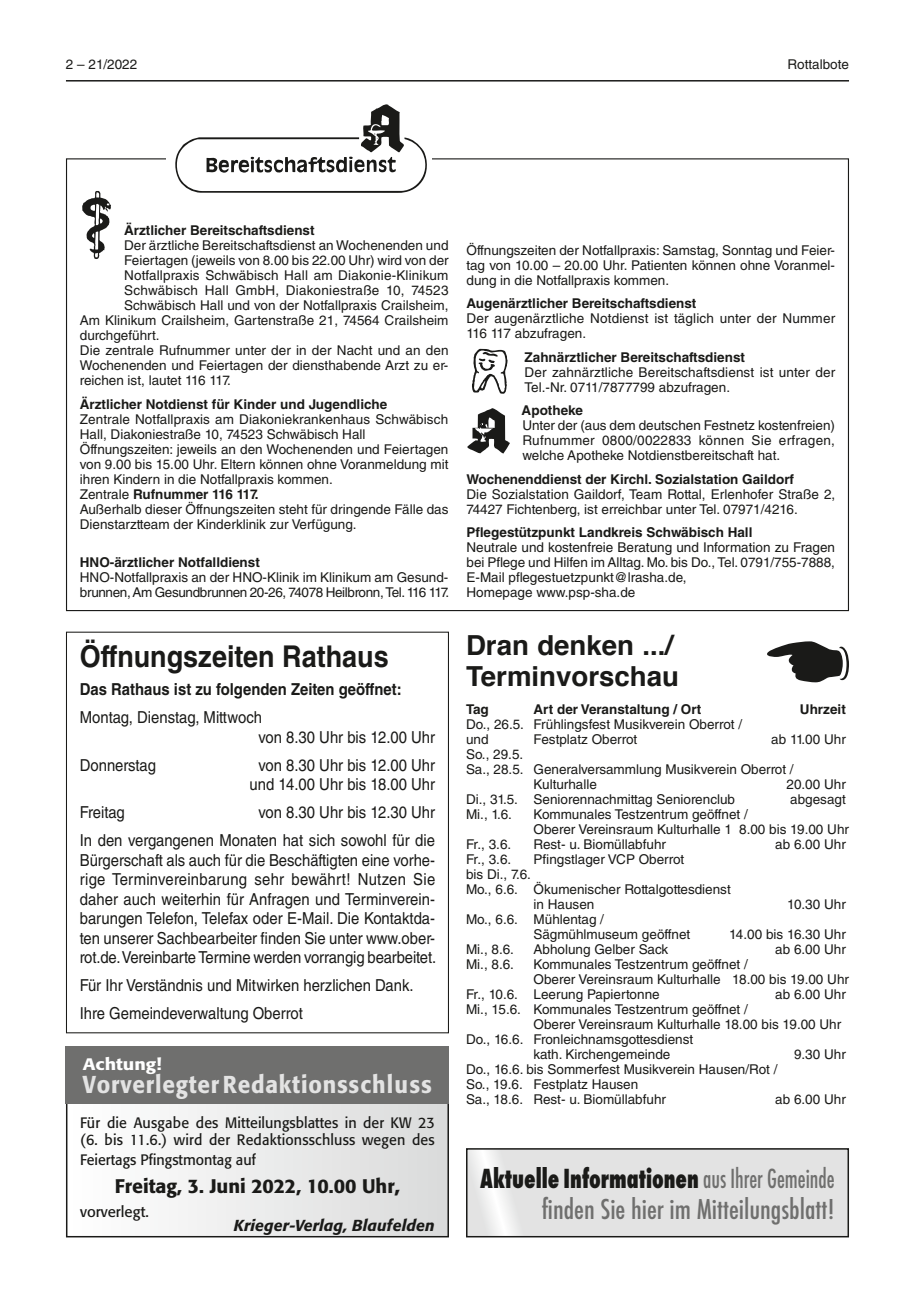
<style>
.page{position:relative;width:915px;height:1297px;background:#fff}
.page>*{position:absolute;margin:0;border:0;box-sizing:border-box;transform-origin:0 0}
.t1{font:500 condensed 30px "Futura T";color:#6f6f6e}
.t2{font:700 30px "Helvetica LT Std";color:#1a1a18;scale:.9 1}
.t3{font:800 condensed 28.8px "Futura T";color:#1a1a18;scale:.83 1}
.t4{font:700 27.6px/30.3px "Helvetica";color:#1a1a18}
.t5{font:500 24.15px "Formata";letter-spacing:.035em;color:#e3e3e3;scale:.93 1}
.t6{font:500 19.5px "Formata";color:#1a1a18}
.t7{font:16.5px/19.5px "Helvetica LT Std";color:#1a1a18;scale:.9 1}
.t8{font:700 16.5px "Helvetica LT Std";color:#1a1a18;scale:.9 1}
.t9{font:500 16.5px "Formata";color:#fff;scale:1.15 1}
.t10{font:italic 500 15.75px "Formata";letter-spacing:.01em;color:#1a1a18}
.t11{font:15px/17.2px "Formata";letter-spacing:.005em;color:#1a1a18;scale:.95 1}
.t12{font:15px "Formata";letter-spacing:.005em;color:#1a1a18}
.t13{font:13.5px/15px "Helvetica LT Std";color:#1a1a18}
.t14{font:700 13.5px "Helvetica LT Std";color:#1a1a18}
.s1{font-weight:700}
.s2{font-size:21px}
.s3{font-weight:500;color:#6f6f6e}
</style>
<div class="page">
<hr style="left:66px;top:80px;width:782px;height:2px;background:#1a1a18">
<svg style="left:767px;top:641px;width:81px;height:41px"></svg>
<svg style="left:82px;top:191px;width:29px;height:68px"></svg>
<svg style="left:472px;top:348px;width:35px;height:46px"></svg>
<svg style="left:467px;top:408px;width:42px;height:46px"></svg>
<svg style="left:175px;top:104px;width:252px;height:89px"></svg>
<div style="left:66px;top:632px;width:383px;height:401px;border:1px solid #1a1a18"></div>
<div style="left:466px;top:1149px;width:382px;height:88px;background:#e3e3e3"></div>
<div style="left:466px;top:1148px;width:382px;height:89px;border:2px solid #1a1a18"></div>
<div style="left:67px;top:1090px;width:381px;height:147px;background:linear-gradient(to right,#fff,#dadbdb)"></div>
<div style="left:66px;top:1089px;width:383px;height:148px;border:2px solid #1a1a18"></div>
<div style="left:66px;top:1046px;width:383px;height:57px;background:#6f6f6e"></div>
<p class="t13" style="left:66px;top:57px;width:73px">2 – 21/2022</p>
<p class="t13" style="left:787px;top:57px;width:63px">Rottalbote</p>
<p class="t14" style="left:124px;top:222px;width:192px">Ärztlicher Bereitschaftsdienst</p>
<p class="t13" style="left:124px;top:238px;width:326px">Der ärztliche Bereitschaftsdienst an Wochenenden und</p>
<p class="t13" style="left:124px;top:253px;width:326px">Feiertagen (jeweils von 8.00 bis 22.00 Uhr) wird von der</p>
<p class="t13" style="left:124px;top:268px;width:326px">Notfallpraxis Schwäbisch Hall am Diakonie-Klinikum</p>
<p class="t13" style="left:124px;top:283px;width:326px">Schwäbisch Hall GmbH, Diakoniestraße 10, 74523</p>
<p class="t13" style="left:124px;top:298px;width:326px">Schwäbisch Hall und von der Notfallpraxis Crailsheim,</p>
<p class="t13" style="left:80px;top:313px;width:370px">Am Klinikum Crailsheim, Gartenstraße 21, 74564 Crailsheim</p>
<p class="t13" style="left:80px;top:328px;width:81px">durchgeführt.</p>
<p class="t13" style="left:80px;top:343px;width:370px">Die zentrale Rufnummer unter der in der Nacht und an den</p>
<p class="t13" style="left:80px;top:358px;width:370px">Wochenenden und Feiertagen der diensthabende Arzt zu er-</p>
<p class="t13" style="left:80px;top:373px;width:153px">reichen ist, lautet 116 117.</p>
<p class="t14" style="left:80px;top:396px;width:309px">Ärztlicher Notdienst für Kinder und Jugendliche</p>
<p class="t13" style="left:80px;top:411px;width:370px">Zentrale Notfallpraxis am Diakoniekrankenhaus Schwäbisch Hall, Diakoniestraße 10, 74523 Schwäbisch Hall Öffnungszeiten: jeweils an den Wochenenden und Feiertagen von 9.00 bis 15.00 Uhr. Eltern können ohne Voranmeldung mit ihren Kindern in die Notfallpraxis kommen.<br>Zentrale <span class="s1">Rufnummer 116 117.<br></span>Außerhalb dieser Öffnungszeiten steht für dringende Fälle das Dienstarztteam der Kinderklinik zur Verfügung.</p>
<p class="t14" style="left:80px;top:554px;width:181px">HNO-ärztlicher Notfalldienst</p>
<p class="t13" style="left:80px;top:570px;width:371px">HNO-Notfallpraxis an der HNO-Klinik im Klinikum am Gesund&shy;brunnen, Am Gesundbrunnen 20-26, 74078 Heilbronn, Tel. 116 117.</p>
<h1 class="t2" style="left:80px;top:638px;width:345px">Öffnungszeiten Rathaus</h1>
<p class="t8" style="left:80px;top:679px;width:359px">Das Rathaus ist zu folgenden Zeiten geöffnet:</p>
<p class="t7" style="left:258px;top:708px;width:198px;text-indent:-179px">Montag, Dienstag, Mittwoch<br>von 8.30 Uhr bis 12.00 Uhr</p>
<p class="t7" style="left:80px;top:755px;width:86px">Donnerstag</p>
<p class="t7" style="left:249px;top:755px;width:207px;text-align:center">von 8.30 Uhr bis 12.00 Uhr und 14.00 Uhr bis 18.00 Uhr</p>
<p class="t7" style="left:80px;top:803px;width:52px">Freitag</p>
<p class="t7" style="left:80px;top:798px;width:396px;line-height:28px;text-align:right">von 8.30 Uhr bis 12.30 Uhr<br>In den vergangenen Monaten hat sich sowohl für die</p>
<p class="t7" style="left:80px;top:850px;width:397px;text-align:justify">Bürgerschaft als auch für die Beschäftigten eine vorhe&shy;rige Terminvereinbarung sehr bewährt! Nutzen Sie daher auch weiterhin für Anfragen und Terminverein&shy;barungen Telefon, Telefax oder E-Mail. Die Kontaktda&shy;ten unserer Sachbearbeiter finden Sie unter www.ober&shy;rot.de. Vereinbarte Termine werden vorrangig bearbeitet.</p>
<p class="t7" style="left:80px;top:971px;width:372px;line-height:28px">Für Ihr Verständnis und Mitwirken herzlichen Dank.<br>Ihre Gemeindeverwaltung Oberrot</p>
<p class="t9" style="left:83px;top:1054px;width:70px">Achtung!</p>
<h3 class="t5" style="left:83px;top:1069px;width:376px">Vorverlegter Redaktionsschluss</h3>
<p class="t11" style="left:80px;top:1114px;width:374px">Für die Ausgabe des Mitteilungsblattes in der KW 23 (6. bis 11.6.) wird der Redaktionsschluss wegen des</p>
<p class="t11" style="left:80px;top:1151px;width:186px">Feiertags Pfingstmontag auf</p>
<h3 class="t6" style="left:115px;top:1174px;width:286px">Freitag, 3. Juni 2022, 10.00 Uhr<span class="s2">,</span></h3>
<p class="t12" style="left:80px;top:1203px;width:70px">vorverlegt.</p>
<p class="t10" style="left:234px;top:1215px;width:202px">Krieger-Verlag, Blaufelden</p>
<p class="t13" style="left:466px;top:242px;width:370px;text-align:justify">Öffnungszeiten der Notfallpraxis: Samstag, Sonntag und Feier&shy;tag von 10.00 – 20.00 Uhr. Patienten können ohne Voranmel&shy;dung in die Notfallpraxis kommen.</p>
<p class="t14" style="left:466px;top:295px;width:231px">Augenärztlicher Bereitschaftsdienst</p>
<p class="t13" style="left:466px;top:311px;width:370px">Der augenärztliche Notdienst ist täglich unter der Nummer<br>116 117 abzufragen.</p>
<p class="t14" style="left:524px;top:349px;width:222px">Zahnärztlicher Bereitschaftsdienst</p>
<p class="t13" style="left:524px;top:364px;width:312px">Der zahnärztliche Bereitschaftsdienst ist unter der<br>Tel.-Nr. 0711/7877799 abzufragen.</p>
<p class="t14" style="left:521px;top:402px;width:63px">Apotheke</p>
<p class="t13" style="left:522px;top:418px;width:314px;text-align:justify">Unter der (aus dem deutschen Festnetz kostenfreien)<br>Rufnummer 0800/0022833 können Sie erfragen, welche Apotheke Notdienstbereitschaft hat.</p>
<p class="t14" style="left:466px;top:471px;width:329px">Wochenenddienst der Kirchl. Sozialstation Gaildorf</p>
<p class="t13" style="left:466px;top:486px;width:370px">Die Sozialstation Gaildorf, Team Rottal, Erlenhofer Straße 2,<br>74427 Fichtenberg, ist erreichbar unter Tel. 07971/4216.</p>
<p class="t14" style="left:466px;top:524px;width:287px">Pflegestützpunkt Landkreis Schwäbisch Hall</p>
<p class="t13" style="left:466px;top:540px;width:370px">Neutrale und kostenfreie Beratung und Information zu Fragen bei Pflege und Hilfen im Alltag. Mo. bis Do., Tel. 0791/755-7888, E-Mail pflegestuetzpunkt@lrasha.de,<br>Homepage www.psp-sha.de</p>
<h3 class="t4" style="left:466px;top:631px;width:214px">Dran denken .../<br>Terminvorschau</h3>
<p class="t14" style="left:466px;top:701px;width:24px">Tag</p>
<p class="t14" style="left:533px;top:701px;width:169px">Art der Veranstaltung / Ort</p>
<p class="t14" style="left:799px;top:701px;width:47px">Uhrzeit</p>
<p class="t13" style="left:466px;top:717px;width:277px">Do., 26.5. Frühlingsfest Musikverein Oberrot / und</p>
<p class="t13" style="left:533px;top:732px;width:105px">Festplatz Oberrot</p>
<p class="t13" style="left:771px;top:732px;width:76px">ab 11.00 Uhr</p>
<p class="t13" style="left:466px;top:747px;width:59px">So., 29.5.</p>
<p class="t13" style="left:466px;top:762px;width:329px">Sa., 28.5. Generalversammlung Musikverein Oberrot /</p>
<p class="t13" style="left:533px;top:777px;width:65px">Kulturhalle</p>
<p class="t13" style="left:786px;top:777px;width:61px">20.00 Uhr</p>
<p class="t13" style="left:466px;top:792px;width:270px">Di., 31.5. Seniorennachmittag Seniorenclub</p>
<p class="t13" style="left:790px;top:792px;width:57px">abgesagt</p>
<p class="t13" style="left:466px;top:807px;width:47px">Mi., 1.6.</p>
<p class="t13" style="left:533px;top:807px;width:317px">Kommunales Testzentrum geöffnet /<br>Oberer Vereinsraum Kulturhalle 1 8.00 bis 19.00 Uhr</p>
<p class="t13" style="left:466px;top:837px;width:47px">Fr., 3.6.</p>
<p class="t13" style="left:533px;top:837px;width:134px">Rest- u. Biomüllabfuhr</p>
<p class="t13" style="left:775px;top:837px;width:72px">ab 6.00 Uhr</p>
<p class="t13" style="left:466px;top:852px;width:47px">Fr., 3.6.</p>
<p class="t13" style="left:533px;top:852px;width:152px">Pfingstlager VCP Oberrot</p>
<p class="t13" style="left:466px;top:867px;width:66px">bis Di., 7.6.</p>
<p class="t13" style="left:466px;top:882px;width:266px">Mo., 6.6. Ökumenischer Rottalgottesdienst</p>
<p class="t13" style="left:533px;top:897px;width:62px">in Hausen</p>
<p class="t13" style="left:787px;top:897px;width:60px">10.30 Uhr</p>
<p class="t13" style="left:533px;top:912px;width:158px;text-indent:-68px">Mo., 6.6. Mühlentag /<br>Sägmühlmuseum geöffnet</p>
<p class="t13" style="left:728px;top:927px;width:118px">14.00 bis 16.30 Uhr</p>
<p class="t13" style="left:466px;top:942px;width:50px">Mi., 8.6.</p>
<p class="t13" style="left:533px;top:942px;width:136px">Abholung Gelber Sack</p>
<p class="t13" style="left:775px;top:942px;width:72px">ab 6.00 Uhr</p>
<p class="t13" style="left:466px;top:957px;width:50px">Mi., 8.6.</p>
<p class="t13" style="left:533px;top:957px;width:216px">Kommunales Testzentrum geöffnet /</p>
<p class="t13" style="left:533px;top:972px;width:317px">Oberer Vereinsraum Kulturhalle 18.00 bis 19.00 Uhr</p>
<p class="t13" style="left:466px;top:987px;width:195px">Fr., 10.6. Leerung Papiertonne</p>
<p class="t13" style="left:775px;top:987px;width:72px">ab 6.00 Uhr</p>
<p class="t13" style="left:466px;top:1002px;width:283px">Mi., 15.6. Kommunales Testzentrum geöffnet /</p>
<p class="t13" style="left:533px;top:1017px;width:309px">Oberer Vereinsraum Kulturhalle 18.00 bis 19.00 Uhr</p>
<p class="t13" style="left:466px;top:1032px;width:229px">Do., 16.6. Fronleichnamsgottesdienst</p>
<p class="t13" style="left:533px;top:1047px;width:138px">kath. Kirchengemeinde</p>
<p class="t13" style="left:793px;top:1047px;width:53px">9.30 Uhr</p>
<p class="t13" style="left:466px;top:1062px;width:313px">Do., 16.6. bis Sommerfest Musikverein Hausen/Rot /<br>So., 19.6. Festplatz Hausen<br>Sa., 18.6. Rest- u. Biomüllabfuhr</p>
<p class="t13" style="left:775px;top:1092px;width:72px">ab 6.00 Uhr</p>
<h2 class="t3" style="left:480px;top:1162px;width:428px">Aktuelle Informationen <span class="s3">aus Ihrer Gemeinde</span></h2>
<h1 class="t1" style="left:541px;top:1192px;width:294px">finden Sie hier im Mitteilungsblatt!</h1>
</div>
